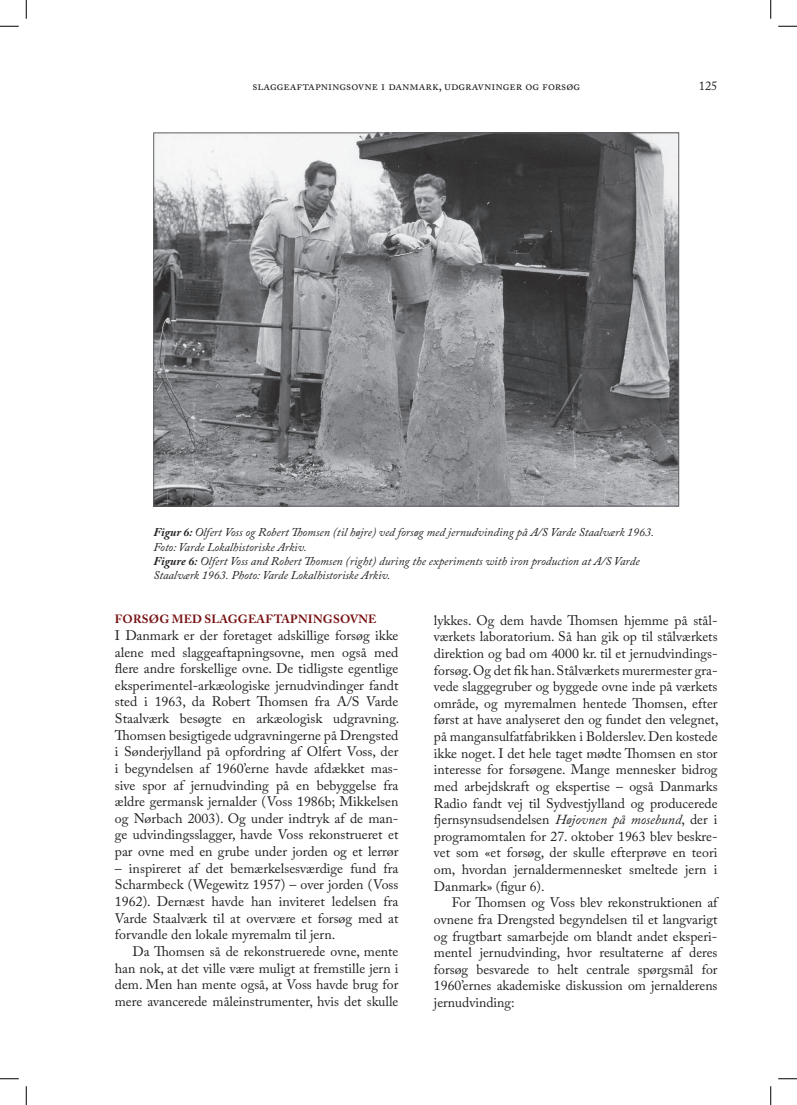
<style>
.page{position:relative;width:797px;height:1105px;background:#fff}
.page>*{position:absolute;margin:0;border:0;box-sizing:border-box;transform-origin:0 0}
.t1{font:13.75px/16.6px "Adobe Caslon Pro";color:#231f20;text-align:justify}
.t2{font:13.75px/16.6px "Adobe Caslon Pro";letter-spacing:-.025em;color:#231f20}
.t3{font:12.5px "Adobe Caslon Pro";color:#231f20}
.t4{font:italic 11.88px/14.2px "Adobe Caslon Pro";color:#231f20}
.t5{font:700 11.88px "Adobe Caslon Pro";letter-spacing:.015em;color:#771012}
.s1{font-weight:700}
.s2{font-style:italic}
</style>
<div class="page">
<img style="left:155px;top:135px;width:522px;height:369px">
<svg style="left:0;top:25px;width:19px;height:2px"></svg>
<svg style="left:778px;top:25px;width:19px;height:2px"></svg>
<svg style="left:0;top:1078px;width:19px;height:1px"></svg>
<svg style="left:778px;top:1078px;width:19px;height:1px"></svg>
<svg style="left:25px;top:0;width:2px;height:19px"></svg>
<svg style="left:25px;top:1086px;width:2px;height:19px"></svg>
<svg style="left:770px;top:0;width:1px;height:19px"></svg>
<svg style="left:770px;top:1086px;width:1px;height:19px"></svg>
<p class="t3" style="left:252px;top:78px;width:329px">slaggeaftapningsovne i danmark, udgravninger og forsøg</p>
<p class="t3" style="left:698px;top:78px;width:20px">125</p>
<p class="t4" style="left:153px;top:525px;width:502px"><span class="s1">Figur 6:</span> Olfert Voss og Robert Thomsen (til højre) ved forsøg med jernudvinding på A/S Varde Staalværk 1963.<br>Foto: Varde Lokalhistoriske Arkiv.<br><span class="s1">Figure 6:</span> Olfert Voss and Robert Thomsen (right) during the experiments with iron production at A/S Varde Staalværk 1963. Photo: Varde Lokalhistoriske Arkiv.</p>
<p class="t5" style="left:115px;top:612px;width:263px">FORSØG MED SLAGGEAFTAPNINGSOVNE</p>
<p class="t1" style="left:115px;top:627px;width:286px">I Danmark er der foretaget adskillige forsøg ikke alene med slaggeaftapningsovne, men også med flere andre forskellige ovne. De tidligste egentlige eksperimentel-arkæologiske jernudvindinger fandt sted i 1963, da Robert Thomsen fra A/S Varde Staalværk besøgte en arkæologisk udgravning.<br>Thomsen besigtigede udgravningerne på Drengsted i Sønderjylland på opfordring af Olfert Voss, der i begyndelsen af 1960’erne havde afdækket mas&shy;sive spor af jernudvinding på en bebyggelse fra ældre germansk jernalder (Voss 1986b; Mikkelsen og Nørbach 2003). Og under indtryk af de man&shy;ge udvindingsslagger, havde Voss rekonstrueret et par ovne med en grube under jorden og et lerrør</p>
<p class="t1" style="left:115px;top:860px;width:285px">– inspireret af det bemærkelsesværdige fund fra Scharmbeck (Wegewitz 1957) – over jorden (Voss 1962). Dernæst havde han inviteret ledelsen fra Varde Staalværk til at overvære et forsøg med at forvandle den lokale myremalm til jern.</p>
<p class="t1" style="left:115px;top:943px;width:285px;text-indent:18px">Da Thomsen så de rekonstruerede ovne, mente han nok, at det ville være muligt at fremstille jern i dem. Men han mente også, at Voss havde brug for mere avancerede måleinstrumenter, hvis det skulle</p>
<p class="t1" style="left:434px;top:612px;width:286px">lykkes. Og dem havde Thomsen hjemme på stål&shy;værkets laboratorium. Så han gik op til stålværkets direktion og bad om 4000 kr. til et jernudvindings&shy;forsøg. Og det fik han. Stålværkets murermester gra&shy;vede slaggegruber og byggede ovne inde på værkets område, og myremalmen hentede Thomsen, efter først at have analyseret den og fundet den velegnet, på mangansulfatfabrikken i Bolderslev. Den kostede ikke noget. I det hele taget mødte Thomsen en stor interesse for forsøgene. Mange mennesker bidrog med arbejdskraft og ekspertise – også Danmarks Radio fandt vej til Sydvestjylland og producerede fjernsynsudsendelsen <span class="s2">Højovnen på mosebund</span>, der i programomtalen for 27. oktober 1963 blev beskre&shy;vet som «et forsøg, der skulle efterprøve en teori om, hvordan jernaldermennesket smeltede jern i Danmark» (figur 6).</p>
<p class="t2" style="left:434px;top:894px;width:287px;text-indent:18px">For Thomsen og Voss blev rekonstruktionen af ovnene fra Drengsted begyndelsen til et langvarigt og frugtbart samarbejde om blandt andet eksperi&shy;mentel jernudvinding, hvor resultaterne af deres forsøg besvarede to helt centrale spørgsmål for 1960’ernes akademiske diskussion om jernalderens jernudvinding:</p>
</div>
